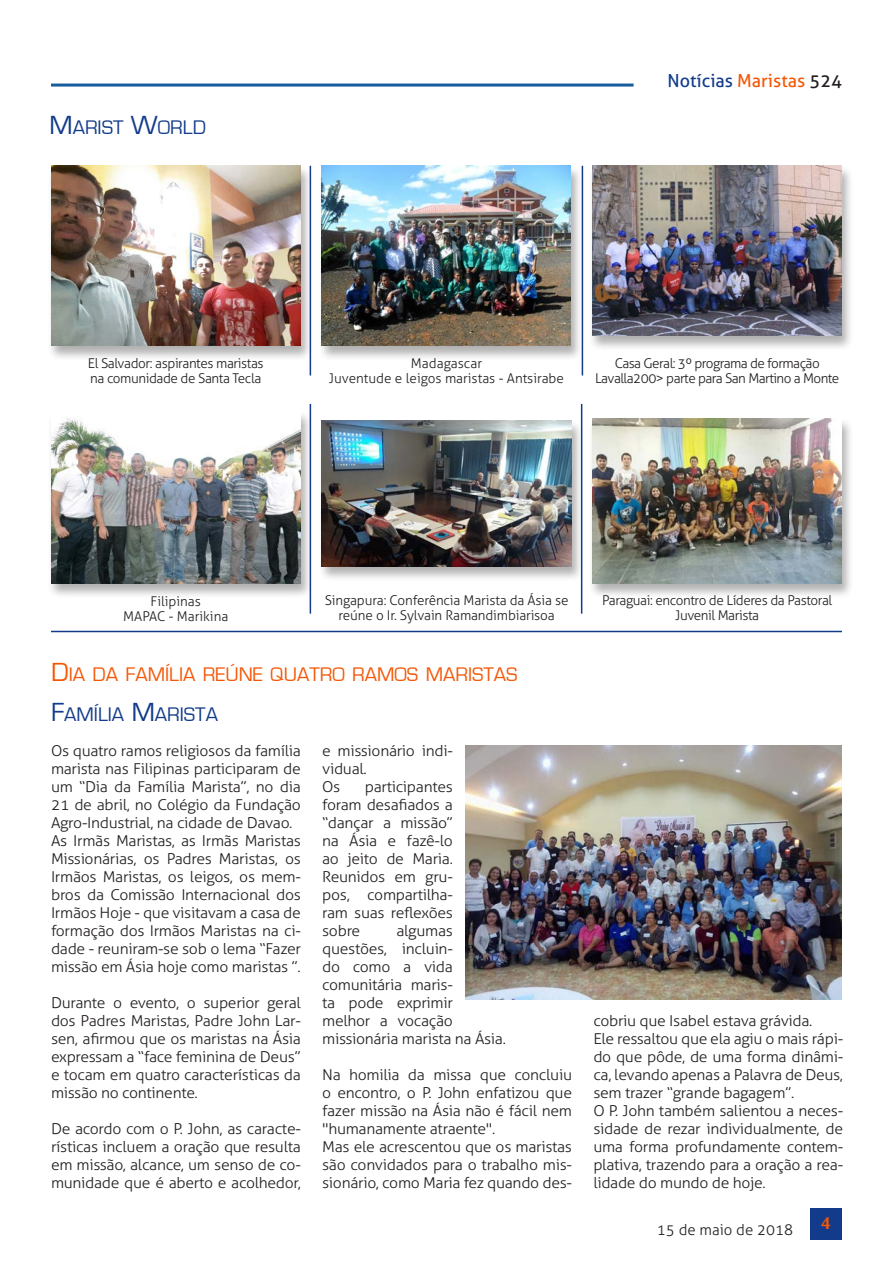
<style>
.page{position:relative;width:893px;height:1263px;background:#fff}
.page>*{position:absolute;margin:0;border:0;box-sizing:border-box;transform-origin:0 0}
.Titolo{font:20.25px "Eurostile";color:#f45706}
.Titolo-2{font:20.25px "Eurostile";color:#123b8b}
.t1{font:18px "Aller";color:#123b8b}
.t2{font:700 18px "Novarese IT Cby BT";color:#f45706}
.Testo_sinEspacio{font:300 15px/18px "Aller";letter-spacing:-.02em;color:#231f20;text-align:justify;scale:1.05 1}
.Testo_sinEspacio-2{font:300 15px "Aller";color:#231f20}
.DidacaliaFotos{font:300 13.5px/15px "Aller";letter-spacing:-.03em;color:#231f20;text-align:center}
.DidacaliaFotos-2{font:300 13.5px/15px "Aller";letter-spacing:-.01em;color:#231f20;text-align:center}
.DidacaliaFotos-3{font:300 13.5px "Aller";color:#231f20}
.s1{font-size:27px}
.s2{color:#f45706}
.s3{color:#231f20}
</style>
<div class="page">
<hr style="left:51px;top:84px;width:583px;height:3px;background:#175d9e">
<div style="left:810px;top:1208px;width:32px;height:31px;background:#123b8b"></div>
<div style="left:588px;top:418px;width:266px;height:180px;background:#231f20;opacity:.35"></div>
<img style="left:592px;top:418px;width:250px;height:165px">
<div style="left:318px;top:165px;width:265px;height:196px;background:#231f20;opacity:.35"></div>
<img style="left:322px;top:166px;width:248px;height:180px">
<div style="left:47px;top:165px;width:266px;height:196px;background:#231f20;opacity:.35"></div>
<img style="left:51px;top:166px;width:249px;height:180px">
<div style="left:588px;top:165px;width:266px;height:186px;background:#231f20;opacity:.35"></div>
<img style="left:592px;top:166px;width:250px;height:170px">
<div style="left:318px;top:420px;width:265px;height:162px;background:#231f20;opacity:.35"></div>
<img style="left:322px;top:421px;width:249px;height:145px">
<div style="left:47px;top:411px;width:266px;height:187px;background:#231f20;opacity:.35"></div>
<img style="left:51px;top:411px;width:249px;height:172px">
<hr style="left:310px;top:166px;width:1px;height:209px;background:#123b8b">
<hr style="left:582px;top:166px;width:1px;height:209px;background:#123b8b">
<hr style="left:310px;top:404px;width:1px;height:210px;background:#123b8b">
<hr style="left:581px;top:404px;width:1px;height:210px;background:#123b8b">
<hr style="left:51px;top:631px;width:791px;height:1px;background:#123b8b">
<img style="left:466px;top:745px;width:376px;height:254px">
<p class="Titolo-2" style="left:50px;top:116px;width:158px"><span class="s1">M</span>ARIST <span class="s1">W</span>ORLD</p>
<p class="t1" style="left:667px;top:69px;width:176px">Notícias <span class="s2">Maristas</span> <span class="s3">524</span></p>
<p class="DidacaliaFotos" style="left:88px;top:355px;width:177px">El Salvador: aspirantes maristas</p>
<p class="DidacaliaFotos" style="left:90px;top:370px;width:173px">na comunidade de Santa Tecla</p>
<p class="DidacaliaFotos-3" style="left:411px;top:355px;width:73px">Madagascar</p>
<p class="DidacaliaFotos-3" style="left:329px;top:370px;width:237px">Juventude e leigos maristas - Antsirabe</p>
<p class="DidacaliaFotos" style="left:615px;top:355px;width:207px">Casa Geral: 3º programa de formação</p>
<p class="DidacaliaFotos" style="left:595px;top:370px;width:246px">Lavalla200&gt; parte para San Martino a Monte</p>
<p class="DidacaliaFotos-3" style="left:151px;top:593px;width:52px">Filipinas</p>
<p class="DidacaliaFotos-3" style="left:123px;top:608px;width:107px">MAPAC - Marikina</p>
<p class="DidacaliaFotos-2" style="left:325px;top:593px;width:245px">Singapura: Conferência Marista da Ásia se reúne o Ir. Sylvain Ramandimbiarisoa</p>
<p class="Titolo" style="left:51px;top:664px;width:468px"><span class="s1">D</span>IA DA FAMÍLIA REÚNE QUATRO RAMOS MARISTAS</p>
<p class="Titolo-2" style="left:51px;top:703px;width:168px"><span class="s1">F</span>AMÍLIA <span class="s1">M</span>ARISTA</p>
<p class="Testo_sinEspacio" style="left:51px;top:742px;width:240px">Os quatro ramos religiosos da família marista nas Filipinas participaram de um “Dia da Família Marista”, no dia 21 de abril, no Colégio da Fundação Agro-Industrial, na cidade de Davao.</p>
<p class="Testo_sinEspacio" style="left:51px;top:832px;width:240px">As Irmãs Maristas, as Irmãs Maristas Missionárias, os Padres Maristas, os Irmãos Maristas, os leigos, os mem&shy;bros da Comissão Internacional dos Irmãos Hoje - que visitavam a casa de formação dos Irmãos Maristas na ci&shy;dade - reuniram-se sob o lema “Fazer missão em Ásia hoje como maristas ”.</p>
<p class="Testo_sinEspacio" style="left:51px;top:994px;width:240px">Durante o evento, o superior geral dos Padres Maristas, Padre John Lar&shy;sen, afirmou que os maristas na Ásia expressam a “face feminina de Deus” e tocam em quatro características da missão no continente.</p>
<p class="Testo_sinEspacio" style="left:51px;top:1120px;width:239px">De acordo com o P. John, as caracte&shy;rísticas incluem a oração que resulta em missão, alcance, um senso de co&shy;munidade que é aberto e acolhedor,</p>
<p class="Testo_sinEspacio" style="left:322px;top:742px;width:126px">e missionário indi&shy;vidual.</p>
<p class="Testo_sinEspacio" style="left:322px;top:778px;width:19px">Os</p>
<p class="Testo_sinEspacio" style="left:322px;top:778px;width:126px;text-indent:43px">participantes foram desafiados a “dançar a missão” na Ásia e fazê-lo ao jeito de Maria.<br>Reunidos em gru&shy;pos, compartilha&shy;ram suas reflexões sobre</p>
<p class="Testo_sinEspacio" style="left:322px;top:922px;width:177px;text-align:left;text-indent:74px">algumas questões, incluin-<br>do como a vida comunitária maris-<br>ta pode exprimir<br>melhor a vocação missionária marista na Ásia.</p>
<p class="Testo_sinEspacio" style="left:322px;top:1066px;width:239px">Na homilia da missa que concluiu o encontro, o P. John enfatizou que fazer missão na Ásia não é fácil nem "humanamente atraente".</p>
<p class="Testo_sinEspacio" style="left:322px;top:1138px;width:240px">Mas ele acrescentou que os maristas são convidados para o trabalho mis&shy;sionário, como Maria fez quando des-</p>
<p class="DidacaliaFotos" style="left:602px;top:593px;width:232px">Paraguai: encontro de Líderes da Pastoral<br>Juvenil Marista</p>
<p class="Testo_sinEspacio" style="left:593px;top:1012px;width:210px">cobriu que Isabel estava grávida.</p>
<p class="Testo_sinEspacio" style="left:593px;top:1030px;width:239px">Ele ressaltou que ela agiu o mais rápi&shy;do que pôde, de uma forma dinâmi&shy;ca, levando apenas a Palavra de Deus, sem trazer “grande bagagem”.</p>
<p class="Testo_sinEspacio" style="left:593px;top:1102px;width:239px">O P. John também salientou a neces&shy;sidade de rezar individualmente, de uma forma profundamente contem&shy;plativa, trazendo para a oração a rea&shy;lidade do mundo de hoje.</p>
<p class="Testo_sinEspacio-2" style="left:657px;top:1220px;width:138px">15 de maio de 2018</p>
<p class="t2" style="left:821px;top:1212px;width:12px">4</p>
</div>
